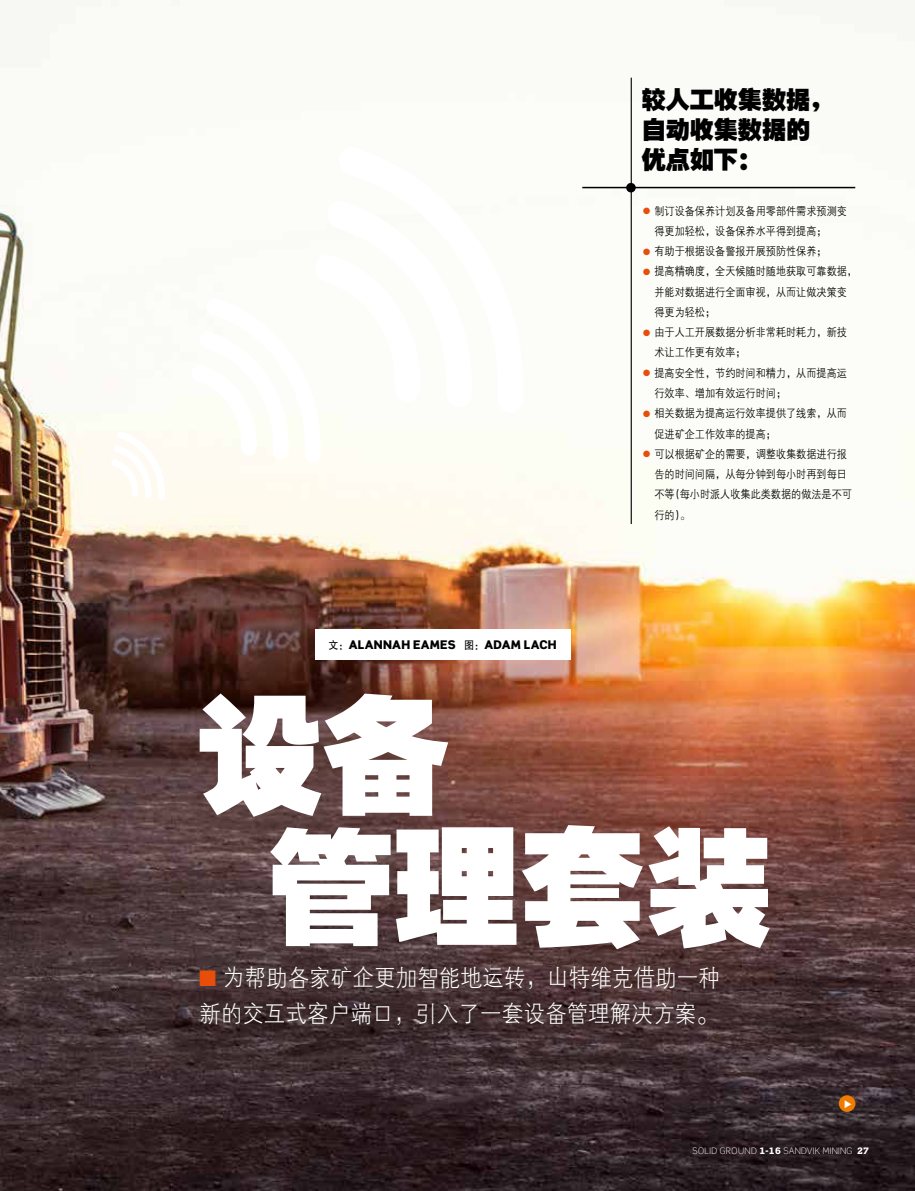
<style>
.page{position:relative;width:915px;height:1191px;background:#fff}
.page>*{position:absolute;margin:0;border:0;box-sizing:border-box;transform-origin:0 0}
.t1{font:126px/132.1px "FZCCHJW GB1 0";color:#fff}
.t2{font:24px/36px "FZXH1 JW GB1 0";color:#fff;scale:.9 1}
.t3{font:24px/30px "FZCCHJW GB1 0";color:#000}
.t4{font:900 12px "Scene Pro";letter-spacing:.025em;color:#000}
.t5{font:11.25px/20.2px "FZZDXJW GB1 0";color:#000;scale:.9 1}
.t6{font:300 9px "Scene Pro";letter-spacing:.025em;color:#fff}
.s1{font-family:"FZHTJW GB1 0";font-weight:400;font-size:11.25px}
.s2{color:#e94d0a}
.s3{font-weight:900}
</style>
<div class="page">
<img style="left:0;top:0;width:914px;height:1191px">
<div style="left:315px;top:629px;width:255px;height:30px;background:#fff"></div>
<hr style="left:630px;top:78px;width:1px;height:446px;background:#000">
<div style="left:626px;top:183px;width:9px;height:9px;background:#000;border-radius:50%"></div>
<hr style="left:582px;top:187px;width:272px;height:1px;background:#000">
<div style="left:838px;top:1095px;width:17px;height:17px;background:#ef7c00;border-radius:50%"></div>
<svg style="left:111px;top:431px;width:54px;height:69px"></svg>
<svg style="left:191px;top:199px;width:282px;height:264px"></svg>
<svg style="left:337px;top:146px;width:187px;height:267px"></svg>
<h2 class="t3" style="left:641px;top:85px;width:193px">较人工收集数据，自动收集数据的优点如下：</h2>
<p class="t4" style="left:328px;top:637px;width:230px"><span class="s1">文：</span>ALANNAH EAMES <span class="s1">图：</span>ADAM LACH</p>
<p class="t5" style="left:654px;top:201px;width:215px;text-indent:-12px"><span class="s2">●</span> 制订设备保养计划及备用零部件需求预测变得更加轻松，设备保养水平得到提高；</p>
<p class="t5" style="left:642px;top:241px;width:206px"><span class="s2">●</span> 有助于根据设备警报开展预防性保养；</p>
<p class="t5" style="left:654px;top:262px;width:226px;text-indent:-12px"><span class="s2">●</span> 提高精确度，全天候随时随地获取可靠数据，并能对数据进行全面审视，从而让做决策变得更为轻松；</p>
<p class="t5" style="left:654px;top:322px;width:215px;text-indent:-12px"><span class="s2">●</span> 由于人工开展数据分析非常耗时耗力，新技术让工作更有效率；</p>
<p class="t5" style="left:654px;top:363px;width:215px;text-indent:-12px"><span class="s2">●</span> 提高安全性，节约时间和精力，从而提高运行效率、增加有效运行时间；</p>
<p class="t5" style="left:654px;top:403px;width:215px;text-indent:-12px"><span class="s2">●</span> 相关数据为提高运行效率提供了线索，从而促进矿企工作效率的提高；</p>
<p class="t5" style="left:654px;top:444px;width:221px;text-indent:-12px"><span class="s2">●</span> 可以根据矿企的需要，调整收集数据进行报告的时间间隔，从每分钟到每小时再到每日不等（每小时派人收集此类数据的做法是不可行的）。</p>
<h1 class="t1" style="left:267px;top:692px;width:505px;text-indent:-71px">设备<br>管理套装</h1>
<h2 class="t2" style="left:199px;top:960px;width:580px"><span class="s2">■</span> 为帮助各家矿企更加智能地运转，山特维克借助一种新的交互式客户端口，引入了一套设备管理解决方案。</h2>
<p class="t6" style="left:692px;top:1145px;width:178px">SOLID GROUND <span class="s3">1-16</span> SANDVIK MINING <span class="s3">27</span></p>
</div>
